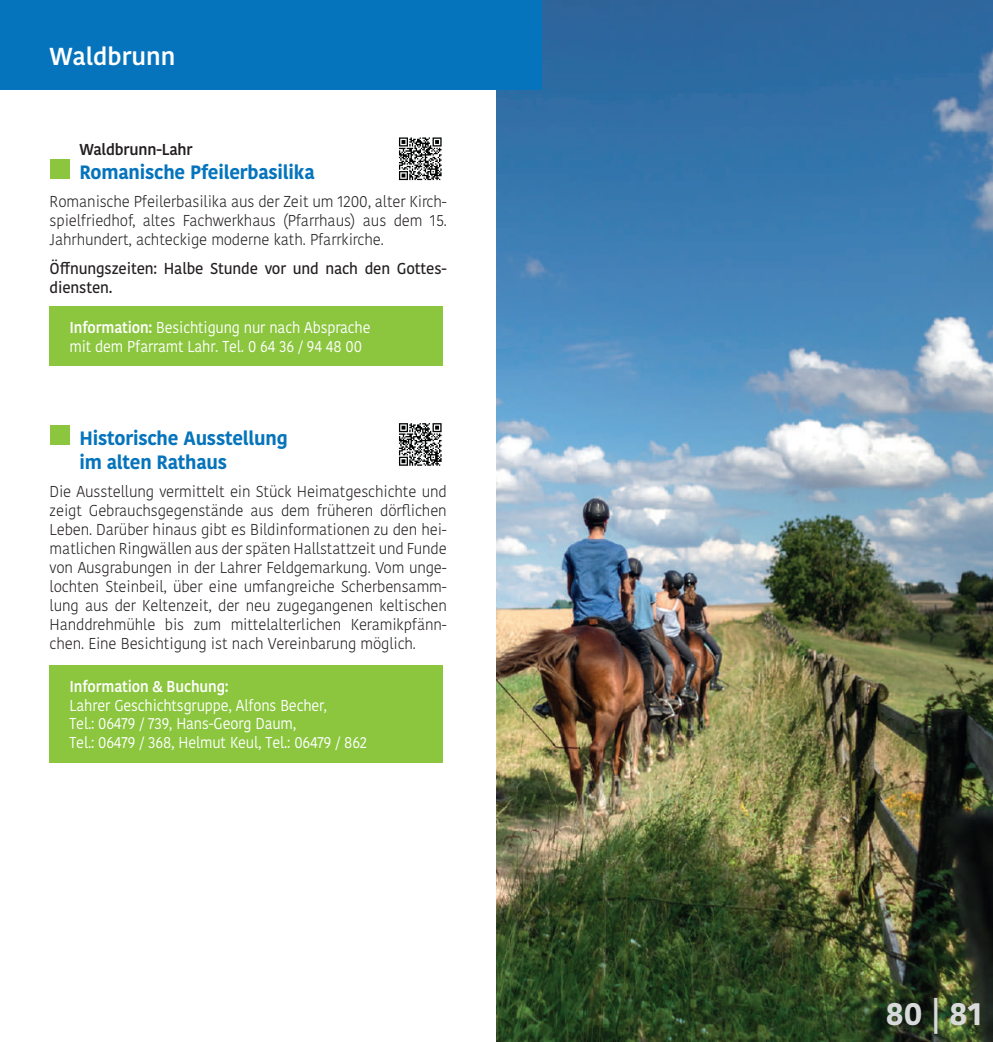
<style>
.page{position:relative;width:993px;height:1042px;background:#fff}
.page>*{position:absolute;margin:0;border:0;box-sizing:border-box;transform-origin:0 0}
.t1{font:700 31.5px "Kohinoor Bangla";color:#d9dadc}
.t2{font:600 24.5px "Kohinoor Bangla";color:#fff}
.t3{font:700 19.25px/23.1px "Kohinoor Bangla";letter-spacing:-.01em;color:#0574bc}
.t4{font:300 15.75px/18.9px "Kohinoor Bangla";letter-spacing:-.01em;color:#231f20;text-align:justify;scale:.96 1}
.t5{font:15.75px/18.9px "Kohinoor Bangla";letter-spacing:-.01em;color:#fff;scale:.92 1}
.t6{font:500 15.75px/18.9px "Kohinoor Bangla";letter-spacing:-.01em;color:#231f20;scale:.96 1}
.t7{font:600 15.75px "Kohinoor Bangla";letter-spacing:-.01em;color:#fff;scale:.92 1}
.t8{font:600 15.75px "Kohinoor Bangla";letter-spacing:-.01em;color:#231f20}
.s1{font-weight:600}
</style>
<div class="page">
<img style="left:496px;top:0;width:496px;height:1042px">
<div style="left:0;top:0;width:541px;height:90px;background:#0574bc"></div>
<div style="left:50px;top:159px;width:19px;height:20px;background:#8bc63e"></div>
<div style="left:50px;top:424px;width:19px;height:20px;background:#8bc63e"></div>
<svg style="left:398px;top:137px;width:44px;height:44px"></svg>
<svg style="left:399px;top:137px;width:42px;height:43px"></svg>
<svg style="left:398px;top:423px;width:44px;height:42px"></svg>
<svg style="left:399px;top:423px;width:42px;height:43px"></svg>
<div style="left:50px;top:306px;width:393px;height:59px;background:#8bc63e"></div>
<div style="left:50px;top:665px;width:393px;height:98px;background:#8bc63e"></div>
<h2 class="t2" style="left:50px;top:36px;width:127px">Waldbrunn</h2>
<p class="t8" style="left:79px;top:137px;width:115px">Waldbrunn-Lahr</p>
<p class="t3" style="left:79px;top:159px;width:236px">Romanische Pfeilerbasilika</p>
<p class="t4" style="left:50px;top:192px;width:415px">Romanische Pfeilerbasilika aus der Zeit um 1200, alter Kirch&shy;spielfriedhof, altes Fachwerkhaus (Pfarrhaus) aus dem 15.<br>Jahrhundert, achteckige moderne kath. Pfarrkirche.</p>
<p class="t6" style="left:50px;top:259px;width:415px">Öffnungszeiten: Halbe Stunde vor und nach den Gottes&shy;diensten.</p>
<p class="t5" style="left:69px;top:318px;width:329px"><span class="s1">Information:</span> Besichtigung nur nach Absprache mit dem Pfarramt Lahr. Tel. 0 64 36 / 94 48 00</p>
<p class="t3" style="left:79px;top:426px;width:210px">Historische Ausstellung im alten Rathaus</p>
<p class="t4" style="left:50px;top:482px;width:415px">Die Ausstellung vermittelt ein Stück Heimatgeschichte und zeigt Gebrauchsgegenstände aus dem früheren dörflichen Leben. Darüber hinaus gibt es Bildinformationen zu den hei&shy;matlichen Ringwällen aus der späten Hallstattzeit und Funde von Ausgrabungen in der Lahrer Feldgemarkung. Vom unge&shy;lochten Steinbeil, über eine umfangreiche Scherbensamm&shy;lung aus der Keltenzeit, der neu zugegangenen keltischen Handdrehmühle bis zum mittelalterlichen Keramikpfänn&shy;chen. Eine Besichtigung ist nach Vereinbarung möglich.</p>
<p class="t7" style="left:69px;top:673px;width:174px">Information &amp; Buchung:</p>
<p class="t5" style="left:69px;top:695px;width:325px">Lahrer Geschichtsgruppe, Alfons Becher,<br>Tel.: 06479 / 739, Hans-Georg Daum,<br>Tel.: 06479 / 368, Helmut Keul, Tel.: 06479 / 862</p>
<h1 class="t1" style="left:885px;top:986px;width:99px">80 | 81</h1>
</div>
